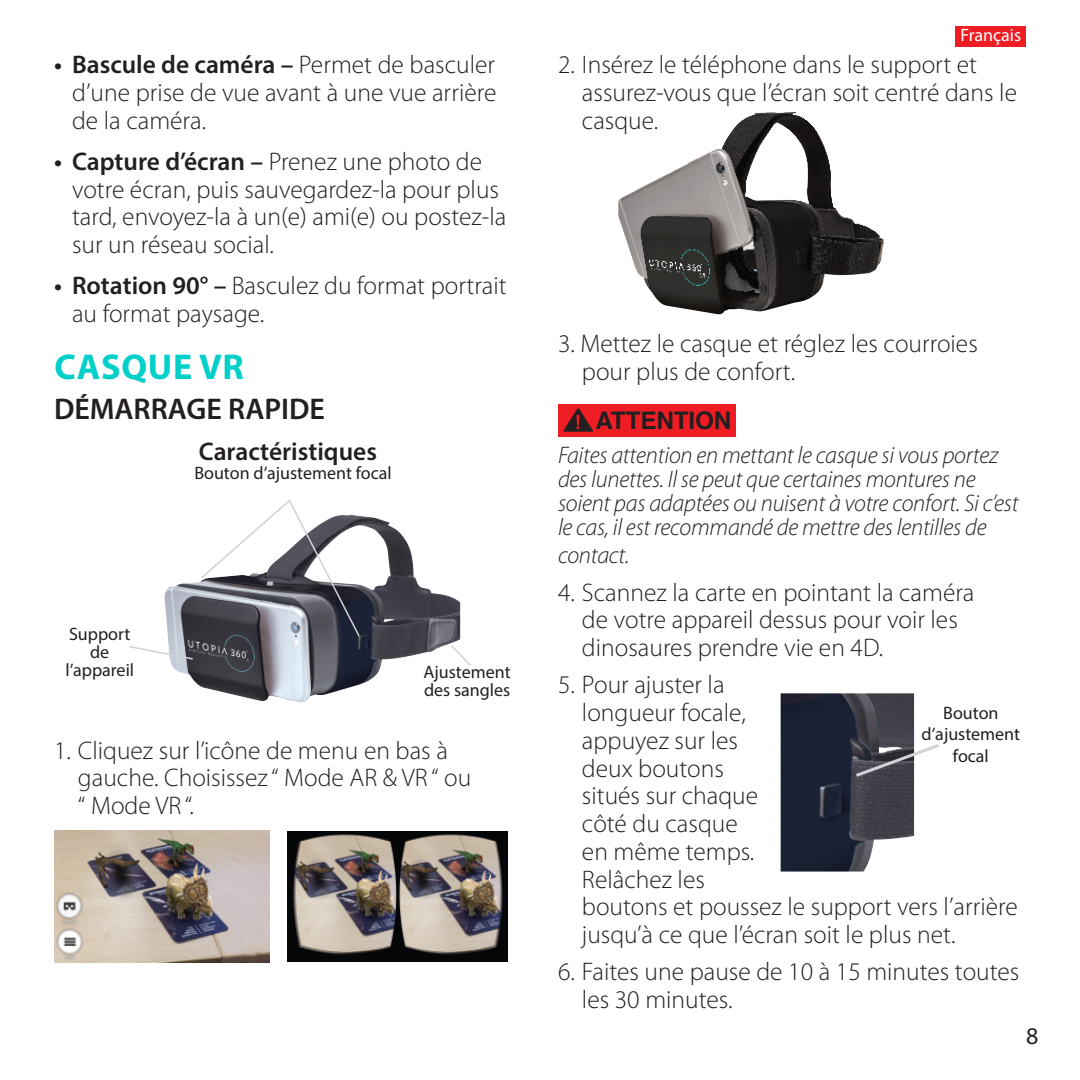
<style>
.page{position:relative;width:1080px;height:1080px;background:#fff}
.page>*{position:absolute;margin:0;border:0;box-sizing:border-box;transform-origin:0 0}
.t1{font:700 36px "Myriad Pro";letter-spacing:.02em;color:#00cfca}
.t2{font:600 30px "Myriad Pro";color:#231f20}
.t3{font:300 25.5px/27.6px "Myriad Pro";color:#231f20}
.t4{font:600 25.5px "Myriad Pro";color:#231f20}
.t5{font:700 24.3px "Helvetica";letter-spacing:-.005em;color:#231f20}
.t6{font:italic 300 24px/24px "Myriad Pro";letter-spacing:-.01em;color:#231f20}
.t7{font:24px "Myriad Pro";color:#231f20}
.t8{font:18px/18px "Myriad Pro";color:#231f20;text-align:center}
.t9{font:18px "Myriad Pro";color:#fff}
.s1{font-weight:600}
</style>
<div class="page">
<img style="left:781px;top:693px;width:133px;height:179px">
<svg style="left:853px;top:741px;width:86px;height:38px"></svg>
<img style="left:164px;top:516px;width:296px;height:186px">
<svg style="left:449px;top:644px;width:22px;height:23px"></svg>
<svg style="left:129px;top:645px;width:66px;height:16px"></svg>
<svg style="left:199px;top:499px;width:162px;height:139px"></svg>
<img style="left:288px;top:831px;width:220px;height:131px">
<img style="left:54px;top:830px;width:216px;height:132px">
<img style="left:618px;top:112px;width:266px;height:203px">
<div style="left:558px;top:404px;width:178px;height:33px;background:#ee1d23"></div>
<svg style="left:563px;top:408px;width:30px;height:24px"></svg>
<div style="left:956px;top:26px;width:70px;height:20px;background:#ee1d23"></div>
<p class="t3" style="left:72px;top:51px;width:426px;text-align:justify;text-indent:-18px"><span class="s1">• Bascule de caméra –</span> Permet de basculer d’une prise de vue avant à une vue arrière de la caméra.</p>
<p class="t3" style="left:72px;top:147px;width:436px;text-indent:-18px"><span class="s1">• Capture d’écran –</span> Prenez une photo de votre écran, puis sauvegardez-la pour plus tard, envoyez-la à un(e) ami(e) ou postez-la sur un réseau social.</p>
<p class="t3" style="left:72px;top:272px;width:436px;text-indent:-18px"><span class="s1">• Rotation 90° –</span> Basculez du format portrait au format paysage.</p>
<h1 class="t1" style="left:54px;top:344px;width:191px">CASQUE VR</h1>
<p class="t2" style="left:54px;top:389px;width:273px">DÉMARRAGE RAPIDE</p>
<p class="t4" style="left:199px;top:435px;width:180px">Caractéristiques</p>
<p class="t8" style="left:194px;top:464px;width:199px">Bouton d’ajustement focal</p>
<p class="t8" style="left:65px;top:624px;width:70px">Support de l’appareil</p>
<p class="t8" style="left:424px;top:663px;width:89px;text-align:left">Ajustement des sangles</p>
<p class="t3" style="left:78px;top:736px;width:395px;text-indent:-24px">1. Cliquez sur l’icône de menu en bas à gauche. Choisissez “ Mode AR &amp; VR “ ou “ Mode VR “.</p>
<p class="t9" style="left:960px;top:24px;width:62px">Français</p>
<p class="t3" style="left:582px;top:51px;width:437px;text-indent:-24px">2. Insérez le téléphone dans le support et assurez-vous que l’écran soit centré dans le casque.</p>
<p class="t3" style="left:582px;top:330px;width:397px;text-indent:-24px">3. Mettez le casque et réglez les courroies pour plus de confort.</p>
<p class="t5" style="left:595px;top:401px;width:138px">ATTENTION</p>
<p class="t6" style="left:558px;top:443px;width:462px">Faites attention en mettant le casque si vous portez des lunettes. Il se peut que certaines montures ne soient pas adaptées ou nuisent à votre confort. Si c’est le cas, il est recommandé de mettre des lentilles de</p>
<p class="t6" style="left:558px;top:543px;width:73px">contact.</p>
<p class="t3" style="left:582px;top:578px;width:394px;text-indent:-24px">4. Scannez la carte en pointant la caméra de votre appareil dessus pour voir les dinosaures prendre vie en 4D.</p>
<p class="t3" style="left:582px;top:671px;width:437px;text-indent:-24px">5. Pour ajuster la<br>longueur focale,<br>appuyez sur les<br>deux boutons<br>situés sur chaque<br>côté du casque<br>en même temps.<br>Relâchez les<br>boutons et poussez le support vers l’arrière jusqu’à ce que l’écran soit le plus net.</p>
<p class="t3" style="left:582px;top:958px;width:439px;text-indent:-24px">6. Faites une pause de 10 à 15 minutes toutes les 30 minutes.</p>
<p class="t8" style="left:922px;top:702px;width:100px;line-height:21.6px">Bouton d’ajustement focal</p>
<p class="t7" style="left:1026px;top:1021px;width:14px">8</p>
</div>
